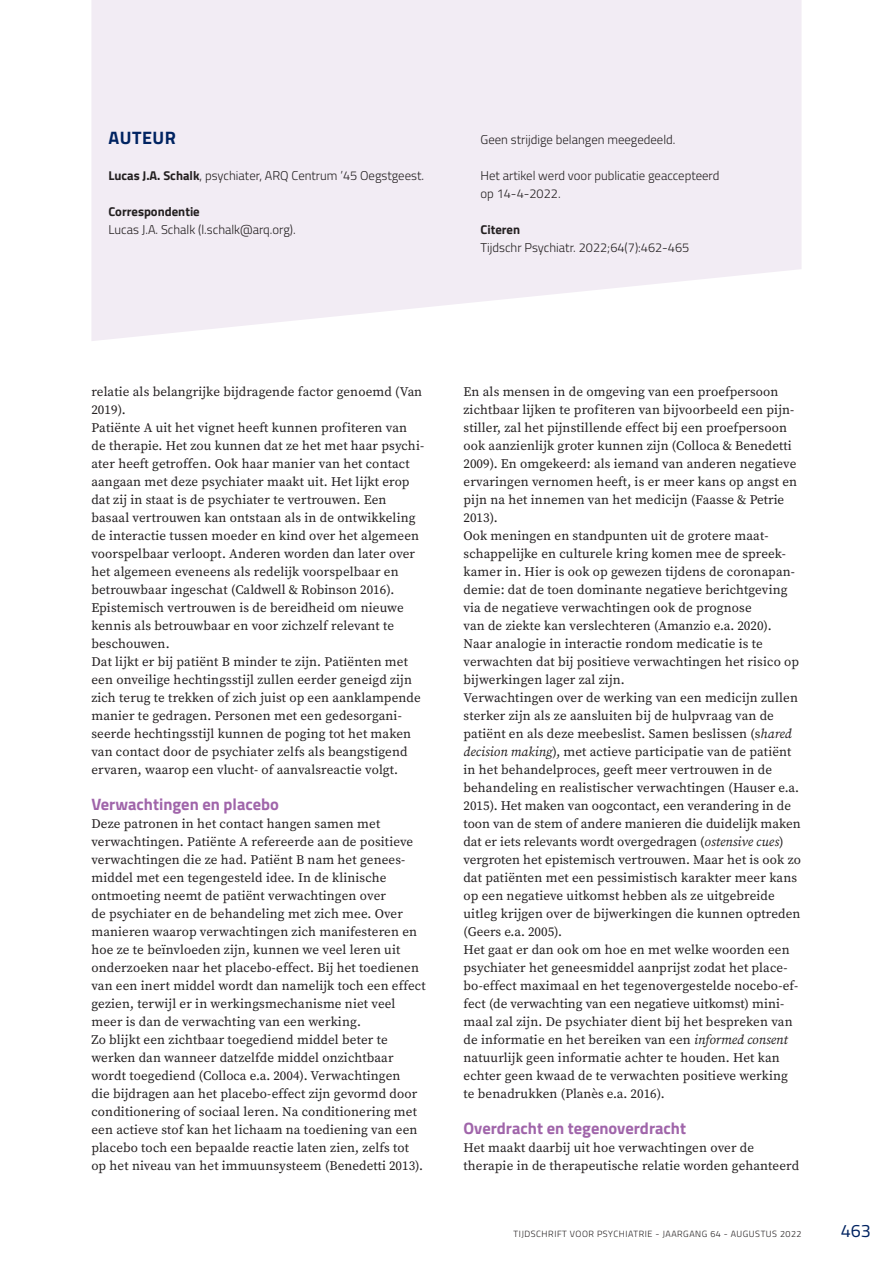
<style>
.page{position:relative;width:893px;height:1263px;background:#fff}
.page>*{position:absolute;margin:0;border:0;box-sizing:border-box;transform-origin:0 0}
.k4{font:700 18px "Titillium Web";letter-spacing:.03em;color:#002361}
.t1{font:18px "Titillium Web";color:#002361}
.k2{font:700 16.5px "Titillium Web";color:#a065aa}
.standaard{font:13.2px/18px "Source Serif Variable";letter-spacing:.01em;color:#231f20}
.auteurs{font:300 12.75px/18px "Titillium Web";color:#231f20}
.auteurs-2{font:700 12.75px "Titillium Web";color:#231f20}
.t2{font:300 9px "Titillium Web";letter-spacing:.06em;color:#231f20}
.s1{font-weight:700}
.s2{font-style:italic}
</style>
<div class="page">
<svg style="left:91px;top:0;width:710px;height:341px;background:#f3eef5"></svg>
<p class="k4" style="left:109px;top:124px;width:69px">AUTEUR</p>
<p class="auteurs" style="left:108px;top:166px;width:317px"><span class="s1">Lucas J.A. Schalk</span>, psychiater, ARQ Centrum ’45 Oegstgeest.</p>
<p class="auteurs-2" style="left:108px;top:202px;width:93px">Correspondentie</p>
<p class="auteurs" style="left:108px;top:220px;width:189px">Lucas J.A. Schalk (l.schalk@arq.org).</p>
<p class="auteurs" style="left:480px;top:130px;width:196px">Geen strijdige belangen meegedeeld.</p>
<p class="auteurs" style="left:480px;top:166px;width:240px">Het artikel werd voor publicatie geaccepteerd op 14-4-2022.</p>
<p class="auteurs-2" style="left:480px;top:220px;width:41px">Citeren</p>
<p class="auteurs" style="left:480px;top:238px;width:210px">Tijdschr Psychiatr. 2022;64(7):462-465</p>
<p class="standaard" style="left:91px;top:383px;width:332px">relatie als belangrijke bijdragende factor genoemd (Van<br>2019).</p>
<p class="standaard" style="left:91px;top:419px;width:334px">Patiënte A uit het vignet heeft kunnen profiteren van de therapie. Het zou kunnen dat ze het met haar psychi&shy;ater heeft getroffen. Ook haar manier van het contact aangaan met deze psychiater maakt uit. Het lijkt erop dat zij in staat is de psychiater te vertrouwen. Een basaal vertrouwen kan ontstaan als in de ontwikkeling de interactie tussen moeder en kind over het algemeen voorspelbaar verloopt. Anderen worden dan later over het algemeen eveneens als redelijk voorspelbaar en betrouwbaar ingeschat (Caldwell &amp; Robinson 2016).<br>Epistemisch vertrouwen is de bereidheid om nieuwe kennis als betrouwbaar en voor zichzelf relevant te beschouwen.</p>
<p class="standaard" style="left:91px;top:653px;width:331px">Dat lijkt er bij patiënt B minder te zijn. Patiënten met een onveilige hechtingsstijl zullen eerder geneigd zijn zich terug te trekken of zich juist op een aanklampende manier te gedragen. Personen met een gedesorgani&shy;seerde hechtingsstijl kunnen de poging tot het maken van contact door de psychiater zelfs als beangstigend ervaren, waarop een vlucht- of aanvalsreactie volgt.</p>
<p class="k2" style="left:91px;top:792px;width:189px">Verwachtingen en placebo</p>
<p class="standaard" style="left:91px;top:815px;width:336px">Deze patronen in het contact hangen samen met verwachtingen. Patiënte A refereerde aan de positieve verwachtingen die ze had. Patiënt B nam het genees&shy;middel met een tegengesteld idee. In de klinische ontmoeting neemt de patiënt verwachtingen over<br>de psychiater en de behandeling met zich mee. Over manieren waarop verwachtingen zich manifesteren en hoe ze te beïnvloeden zijn, kunnen we veel leren uit onderzoeken naar het placebo-effect. Bij het toedienen van een inert middel wordt dan namelijk toch een effect gezien, terwijl er in werkingsmechanisme niet veel meer is dan de verwachting van een werking.</p>
<p class="standaard" style="left:91px;top:1031px;width:333px">Zo blijkt een zichtbaar toegediend middel beter te werken dan wanneer datzelfde middel onzichtbaar wordt toegediend (Colloca e.a. 2004). Verwachtingen<br>die bijdragen aan het placebo-effect zijn gevormd door conditionering of sociaal leren. Na conditionering met een actieve stof kan het lichaam na toediening van een placebo toch een bepaalde reactie laten zien, zelfs tot op het niveau van het immuunsysteem (Benedetti 2013).</p>
<p class="standaard" style="left:463px;top:383px;width:335px">En als mensen in de omgeving van een proefpersoon zichtbaar lijken te profiteren van bijvoorbeeld een pijn&shy;stiller, zal het pijnstillende effect bij een proefpersoon ook aanzienlijk groter kunnen zijn (Colloca &amp; Benedetti 2009). En omgekeerd: als iemand van anderen negatieve ervaringen vernomen heeft, is er meer kans op angst en pijn na het innemen van het medicijn (Faasse &amp; Petrie 2013).</p>
<p class="standaard" style="left:463px;top:527px;width:339px">Ook meningen en standpunten uit de grotere maat&shy;schappelijke en culturele kring komen mee de spreek&shy;kamer in. Hier is ook op gewezen tijdens de coronapan&shy;demie: dat de toen dominante negatieve berichtgeving via de negatieve verwachtingen ook de prognose<br>van de ziekte kan verslechteren (Amanzio e.a. 2020).<br>Naar analogie in interactie rondom medicatie is te verwachten dat bij positieve verwachtingen het risico op bijwerkingen lager zal zijn.<br>Verwachtingen over de werking van een medicijn zullen sterker zijn als ze aansluiten bij de hulpvraag van de patiënt en als deze meebeslist. Samen beslissen (s<span class="s2">hared decision making</span>), met actieve participatie van de patiënt in het behandelproces, geeft meer vertrouwen in de behandeling en realistischer verwachtingen (Hauser e.a.<br>2015). Het maken van oogcontact, een verandering in de toon van de stem of andere manieren die duidelijk maken dat er iets relevants wordt overgedragen (<span class="s2">ostensive cues</span>) vergroten het epistemisch vertrouwen. Maar het is ook zo dat patiënten met een pessimistisch karakter meer kans op een negatieve uitkomst hebben als ze uitgebreide uitleg krijgen over de bijwerkingen die kunnen optreden (Geers e.a. 2005).</p>
<p class="standaard" style="left:463px;top:941px;width:336px">Het gaat er dan ook om hoe en met welke woorden een psychiater het geneesmiddel aanprijst zodat het place&shy;bo-effect maximaal en het tegenovergestelde nocebo-ef&shy;fect (de verwachting van een negatieve uitkomst) mini&shy;maal zal zijn. De psychiater dient bij het bespreken van de informatie en het bereiken van een <span class="s2">informed consent </span>natuurlijk geen informatie achter te houden. Het kan echter geen kwaad de te verwachten positieve werking te benadrukken (Planès e.a. 2016).</p>
<p class="k2" style="left:463px;top:1116px;width:224px">Overdracht en tegenoverdracht</p>
<p class="standaard" style="left:463px;top:1139px;width:337px">Het maakt daarbij uit hoe verwachtingen over de therapie in de therapeutische relatie worden gehanteerd</p>
<p class="t2" style="left:513px;top:1228px;width:290px">TIJDSCHRIFT VOOR PSYCHIATRIE - JAARGANG 64 - AUGUSTUS 2022</p>
<h1 class="t1" style="left:841px;top:1218px;width:32px">463</h1>
</div>
